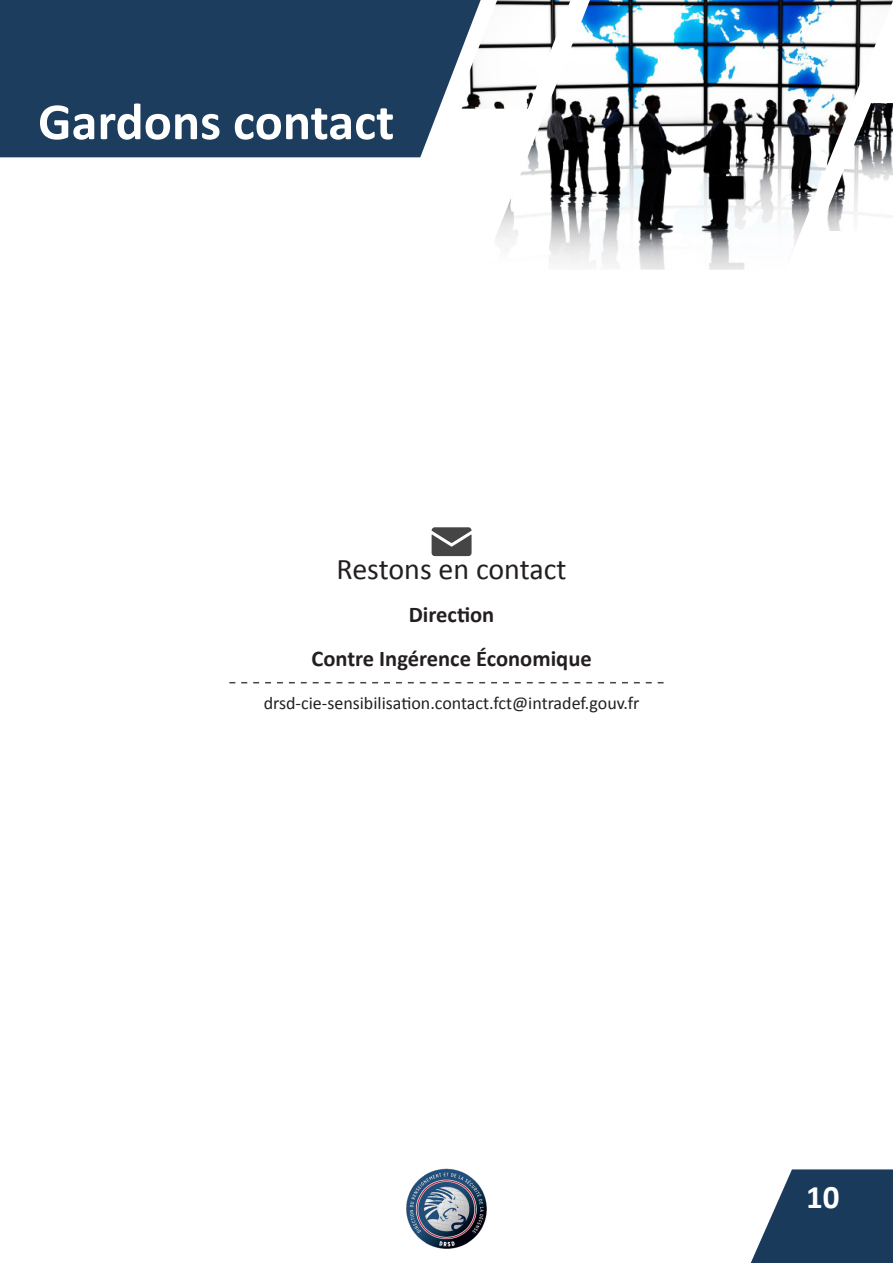
<style>
.page{position:relative;width:893px;height:1263px;background:#fff}
.page>*{position:absolute;margin:0;border:0;box-sizing:border-box;transform-origin:0 0}
.t1{font:700 52.5px "Calibri";color:#fff}
.t2{font:700 33px "Calibri";color:#fff}
.t3{font:30px "Calibri";color:#231f20}
.t4{font:700 22.5px "Calibri";color:#231f20}
.t5{font:18px "Calibri";color:#231f20}
</style>
<div class="page">
<img style="left:406px;top:1168px;width:81px;height:81px">
<div style="left:0;top:0;width:455px;height:157px;background:#1c3d5e"></div>
<img style="left:455px;top:0;width:438px;height:270px">
<svg style="left:432px;top:527px;width:40px;height:29px"></svg>
<svg style="left:229px;top:682px;width:435px;height:1px"></svg>
<svg style="left:751px;top:1169px;width:142px;height:94px;background:#3b5773"></svg>
<p class="t1" style="left:38px;top:88px;width:358px">Gardons contact</p>
<p class="t3" style="left:337px;top:550px;width:231px">Restons en contact</p>
<p class="t4" style="left:409px;top:600px;width:87px">Direction</p>
<p class="t4" style="left:311px;top:644px;width:282px">Contre Ingérence Économique</p>
<p class="t5" style="left:264px;top:692px;width:377px">drsd-cie-sensibilisation.contact.fct@intradef.gouv.fr</p>
<p class="t2" style="left:806px;top:1176px;width:35px">10</p>
</div>
